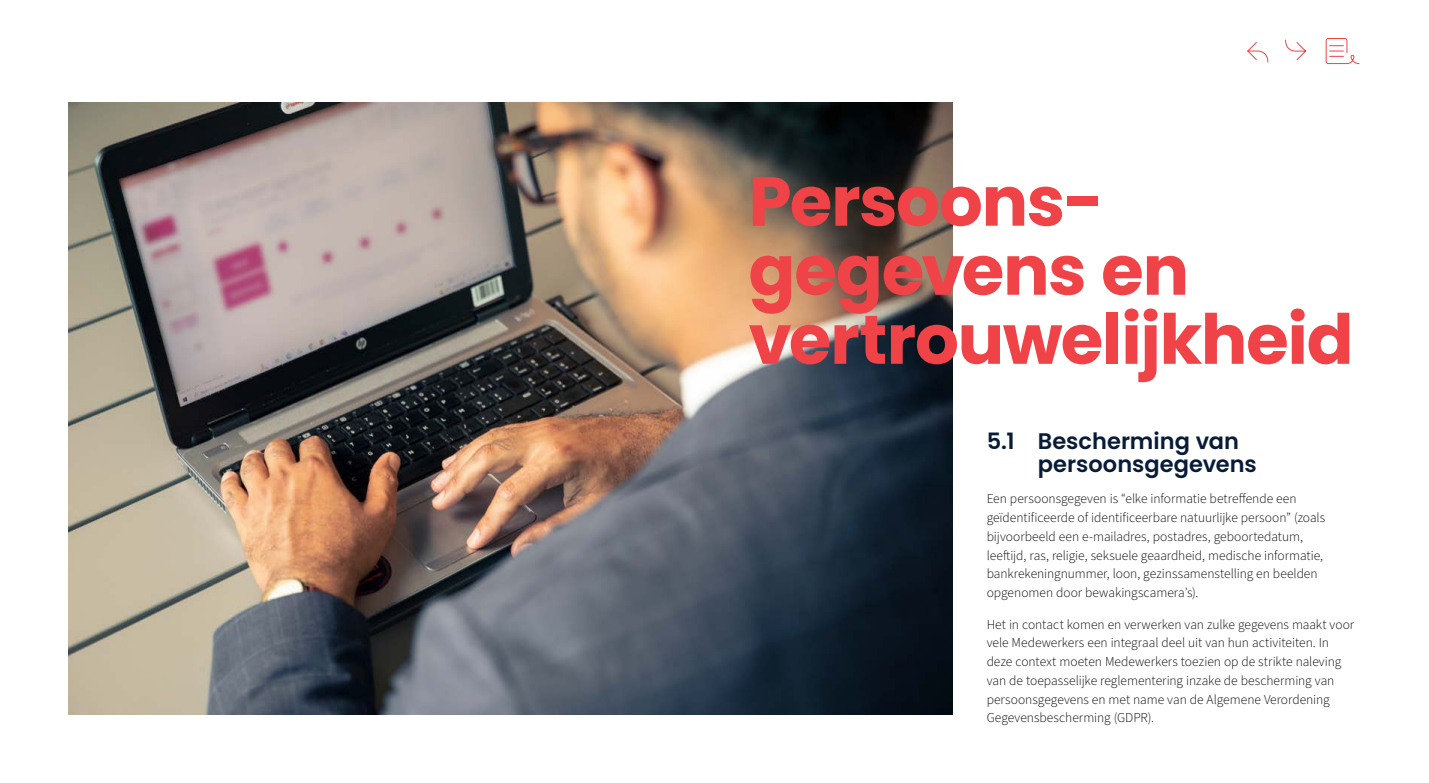
<style>
.page{position:relative;width:1429px;height:783px;background:#fff}
.page>*{position:absolute;margin:0;border:0;box-sizing:border-box;transform-origin:0 0}
.t1{font:700 69px/69px "Poppins";letter-spacing:-.02em;color:#ef4348}
.t2{font:600 22.5px/22.5px "Poppins";color:#081c38}
.t3{font:300 13.5px/18.8px "Source Sans Pro";color:#000}
</style>
<div class="page">
<img style="left:68px;top:102px;width:884px;height:612px">
<svg style="left:1325px;top:38px;width:34px;height:26px"></svg>
<svg style="left:1285px;top:39px;width:21px;height:22px"></svg>
<svg style="left:1247px;top:42px;width:21px;height:21px"></svg>
<h1 class="t1" style="left:748px;top:167px;width:606px">Persoons&shy;gegevens en vertrouwelijkheid</h1>
<h2 class="t2" style="left:1037px;top:430px;width:221px;text-indent:-51px">5.1 Bescherming van persoonsgegevens</h2>
<p class="t3" style="left:986px;top:489px;width:340px">Een persoonsgegeven is “elke informatie betreffende een geïdentificeerde of identificeerbare natuurlijke persoon” (zoals bijvoorbeeld een e-mailadres, postadres, geboortedatum, leeftijd, ras, religie, seksuele geaardheid, medische informatie, bankrekeningnummer, loon, gezinssamenstelling en beelden opgenomen door bewakingscamera’s).</p>
<p class="t3" style="left:986px;top:615px;width:369px">Het in contact komen en verwerken van zulke gegevens maakt voor vele Medewerkers een integraal deel uit van hun activiteiten. In deze context moeten Medewerkers toezien op de strikte naleving van de toepasselijke reglementering inzake de bescherming van persoonsgegevens en met name van de Algemene Verordening Gegevensbescherming (GDPR).</p>
</div>
